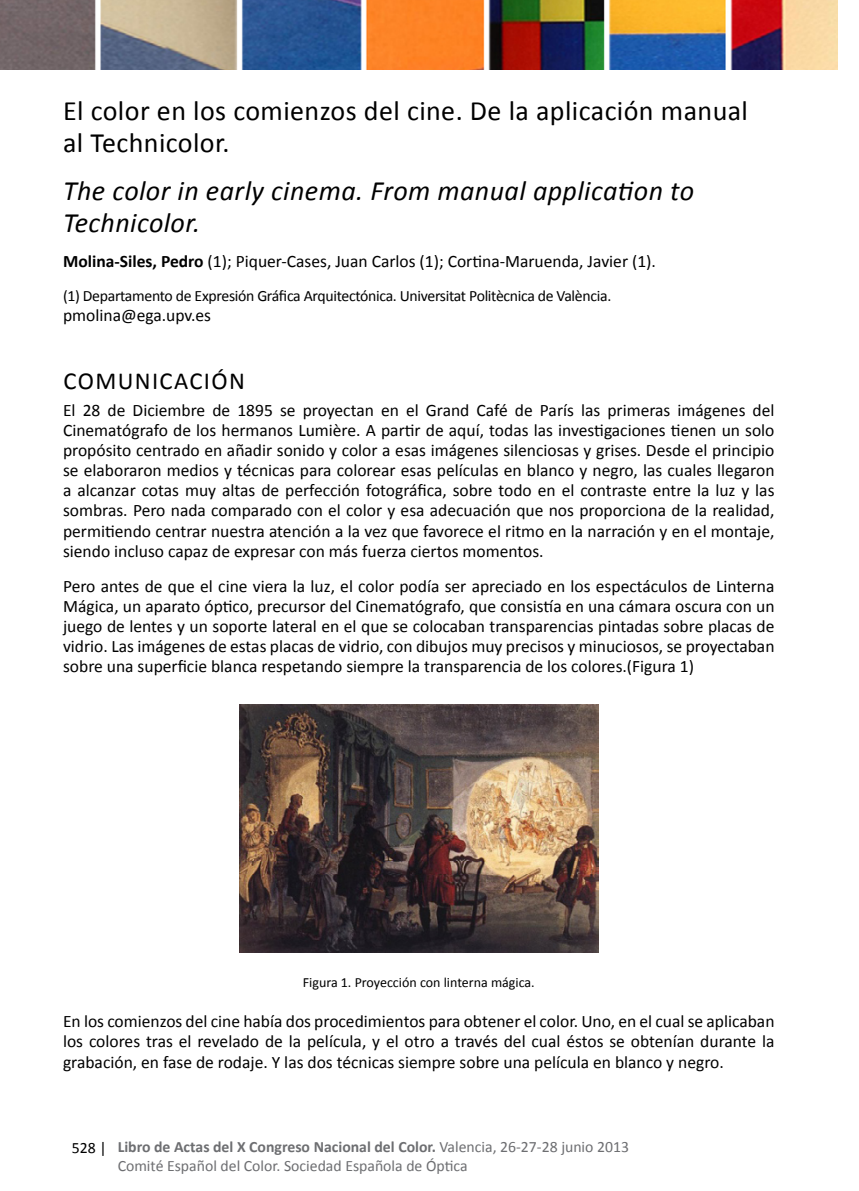
<style>
.page{position:relative;width:859px;height:1191px;background:#fff}
.page>*{position:absolute;margin:0;border:0;box-sizing:border-box;transform-origin:0 0}
.titulo_castellano{font:28px/32.2px "Calibri";letter-spacing:.015em;color:#000}
.titulo_castellano-2{font:italic 28px/32.2px "Calibri";letter-spacing:.015em;color:#000}
.APARTADO1{font:24.5px "Calibri";letter-spacing:.055em;color:#000}
.Autores{font:17.5px/20.1px "Calibri";color:#000;text-align:justify}
.t1{font:15.75px/18.9px "Calibri";color:#6d6e71}
.Dept{font:15.75px "Calibri";letter-spacing:-.02em;color:#000}
.Subtitle{font:14px "Calibri";color:#000}
.s1{font-weight:700}
</style>
<div class="page">
<img style="left:239px;top:704px;width:359px;height:248px">
<img style="left:0;top:0;width:837px;height:69px">
<p class="titulo_castellano" style="left:63px;top:95px;width:686px">El color en los comienzos del cine. De la aplicación manual al Technicolor.</p>
<p class="titulo_castellano-2" style="left:63px;top:173px;width:632px">The color in early cinema. From manual application to<br>Technicolor.</p>
<p class="Autores" style="left:63px;top:251px;width:594px"><span class="s1">Molina-Siles, Pedro</span> (1); Piquer-Cases, Juan Carlos (1); Cortina-Maruenda, Javier (1).</p>
<p class="Dept" style="left:63px;top:285px;width:549px">(1) Departamento de Expresión Gráfica Arquitectónica. Universitat Politècnica de València.</p>
<p class="Autores" style="left:63px;top:305px;width:149px">pmolina@ega.upv.es</p>
<p class="APARTADO1" style="left:63px;top:365px;width:183px">COMUNICACIÓN</p>
<p class="Autores" style="left:63px;top:400px;width:712px">El 28 de Diciembre de 1895 se proyectan en el Grand Café de París las primeras imágenes del Cinematógrafo de los hermanos Lumière. A partir de aquí, todas las investigaciones tienen un solo propósito centrado en añadir sonido y color a esas imágenes silenciosas y grises. Desde el principio se elaboraron medios y técnicas para colorear esas películas en blanco y negro, las cuales llegaron a alcanzar cotas muy altas de perfección fotográfica, sobre todo en el contraste entre la luz y las sombras. Pero nada comparado con el color y esa adecuación que nos proporciona de la realidad, permitiendo centrar nuestra atención a la vez que favorece el ritmo en la narración y en el montaje, siendo incluso capaz de expresar con más fuerza ciertos momentos.</p>
<p class="Autores" style="left:63px;top:576px;width:712px">Pero antes de que el cine viera la luz, el color podía ser apreciado en los espectáculos de Linterna Mágica, un aparato óptico, precursor del Cinematógrafo, que consistía en una cámara oscura con un juego de lentes y un soporte lateral en el que se colocaban transparencias pintadas sobre placas de vidrio. Las imágenes de estas placas de vidrio, con dibujos muy precisos y minuciosos, se proyectaban sobre una superficie blanca respetando siempre la transparencia de los colores.(Figura 1)</p>
<p class="Subtitle" style="left:303px;top:974px;width:233px">Figura 1. Proyección con linterna mágica.</p>
<p class="Autores" style="left:63px;top:1011px;width:712px">En los comienzos del cine había dos procedimientos para obtener el color. Uno, en el cual se aplicaban los colores tras el revelado de la película, y el otro a través del cual éstos se obtenían durante la grabación, en fase de rodaje. Y las dos técnicas siempre sobre una película en blanco y negro.</p>
<p class="Dept" style="left:72px;top:1137px;width:36px">528 |</p>
<p class="t1" style="left:118px;top:1137px;width:512px"><span class="s1">Libro de Actas del X Congreso Nacional del Color.</span> Valencia, 26-27-28 junio 2013<br>Comité Español del Color. Sociedad Española de Óptica</p>
</div>
